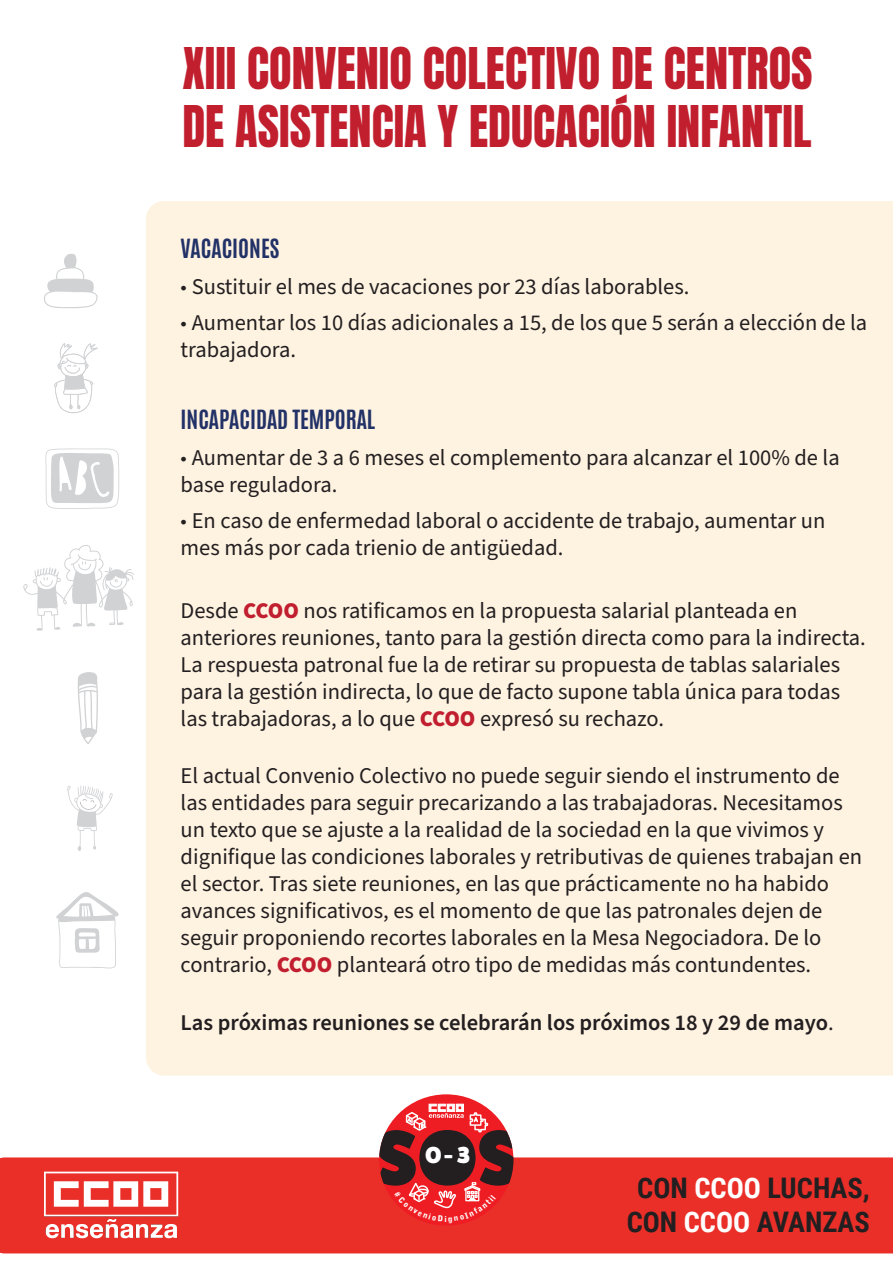
<style>
.page{position:relative;width:893px;height:1263px;background:#fff}
.page>*{position:absolute;margin:0;border:0;box-sizing:border-box;transform-origin:0 0}
.t1{font:800 77.25px "Fat Frank";color:#231f20}
.t2{font:48px/58.5px "Anton";color:#c11f2e}
.t3{font:700 28.35px/34px "Roboto Condensed";color:#231f20;text-align:center}
.t4{font:800 23.1px "Fat Frank";color:#fff}
.t5{font:22.5px/27px "Source Sans Pro";color:#231f20}
.t6{font:600 22.5px "Source Sans Pro";color:#231f20}
.t7{font:700 22.5px "Antonio";color:#223267}
.s1{font-family:"Myriad Pro"}
.s2{font-weight:900;color:#c11f2f}
.s3{font-weight:400}
.s4{color:#fff}
</style>
<div class="page">
<div style="left:0;top:1157px;width:893px;height:96px;background:#ea2f29"></div>
<div style="left:146px;top:201px;width:747px;height:875px;background:#fef2e1"></div>
<img style="left:41px;top:1168px;width:140px;height:78px">
<div style="left:379px;top:1094px;width:134px;height:132px;background:#ee1d23;border-radius:50%"></div>
<div style="left:434px;top:1142px;width:27px;height:29px;background:#231f20;border-radius:50%"></div>
<svg style="left:404px;top:1103px;width:85px;height:30px"></svg>
<svg style="left:23px;top:545px;width:111px;height:86px"></svg>
<svg style="left:54px;top:343px;width:44px;height:70px"></svg>
<svg style="left:45px;top:448px;width:74px;height:61px"></svg>
<svg style="left:78px;top:672px;width:20px;height:72px"></svg>
<svg style="left:67px;top:786px;width:46px;height:65px"></svg>
<svg style="left:56px;top:892px;width:63px;height:76px"></svg>
<svg style="left:44px;top:254px;width:54px;height:54px"></svg>
<svg style="left:394px;top:1182px;width:102px;height:41px"></svg>
<h2 class="t2" style="left:182px;top:43px;width:632px">XIII CONVENIO COLECTIVO DE CENTROS<br>DE ASISTENCIA Y EDUCACIÓN INFANTIL</h2>
<p class="t7" style="left:181px;top:232px;width:100px">VACACIONES</p>
<p class="t5" style="left:181px;top:273px;width:510px"><span class="s1">•</span> Sustituir el mes de vacaciones por 23 días laborables.</p>
<p class="t5" style="left:181px;top:309px;width:688px"><span class="s1">•</span> Aumentar los 10 días adicionales a 15, de los que 5 serán a elección de la trabajadora.</p>
<p class="t7" style="left:181px;top:403px;width:196px">INCAPACIDAD TEMPORAL</p>
<p class="t5" style="left:181px;top:444px;width:660px"><span class="s1">•</span> Aumentar de 3 a 6 meses el complemento para alcanzar el 100% de la base reguladora.</p>
<p class="t5" style="left:181px;top:507px;width:646px"><span class="s1">•</span> En caso de enfermedad laboral o accidente de trabajo, aumentar un mes más por cada trienio de antigüedad.</p>
<p class="t5" style="left:181px;top:597px;width:687px">Desde <span class="s2">CCOO</span> nos ratificamos en la propuesta salarial planteada en anteriores reuniones, tanto para la gestión directa como para la indirecta.<br>La respuesta patronal fue la de retirar su propuesta de tablas salariales para la gestión indirecta, lo que de facto supone tabla única para todas las trabajadoras, a lo que <span class="s2">CCOO</span> expresó su rechazo.</p>
<p class="t5" style="left:181px;top:763px;width:683px">El actual Convenio Colectivo no puede seguir siendo el instrumento de las entidades para seguir precarizando a las trabajadoras. Necesitamos un texto que se ajuste a la realidad de la sociedad en la que vivimos y dignifique las condiciones laborales y retributivas de quienes trabajan en el sector. Tras siete reuniones, en las que prácticamente no ha habido avances significativos, es el momento de que las patronales dejen de seguir proponiendo recortes laborales en la Mesa Negociadora. De lo contrario, <span class="s2">CCOO</span> planteará otro tipo de medidas más contundentes.</p>
<p class="t6" style="left:181px;top:1007px;width:655px">Las próximas reuniones se celebrarán los próximos 18 y 29 de mayo<span class="s3">.</span></p>
<h1 class="t1" style="left:375px;top:1114px;width:146px">SOS</h1>
<p class="t4" style="left:426px;top:1142px;width:46px">0 - 3</p>
<p class="t3" style="left:627px;top:1170px;width:245px">CON <span class="s4">CCOO</span> LUCHAS,<br>CON <span class="s4">CCOO</span> AVANZAS</p>
</div>
